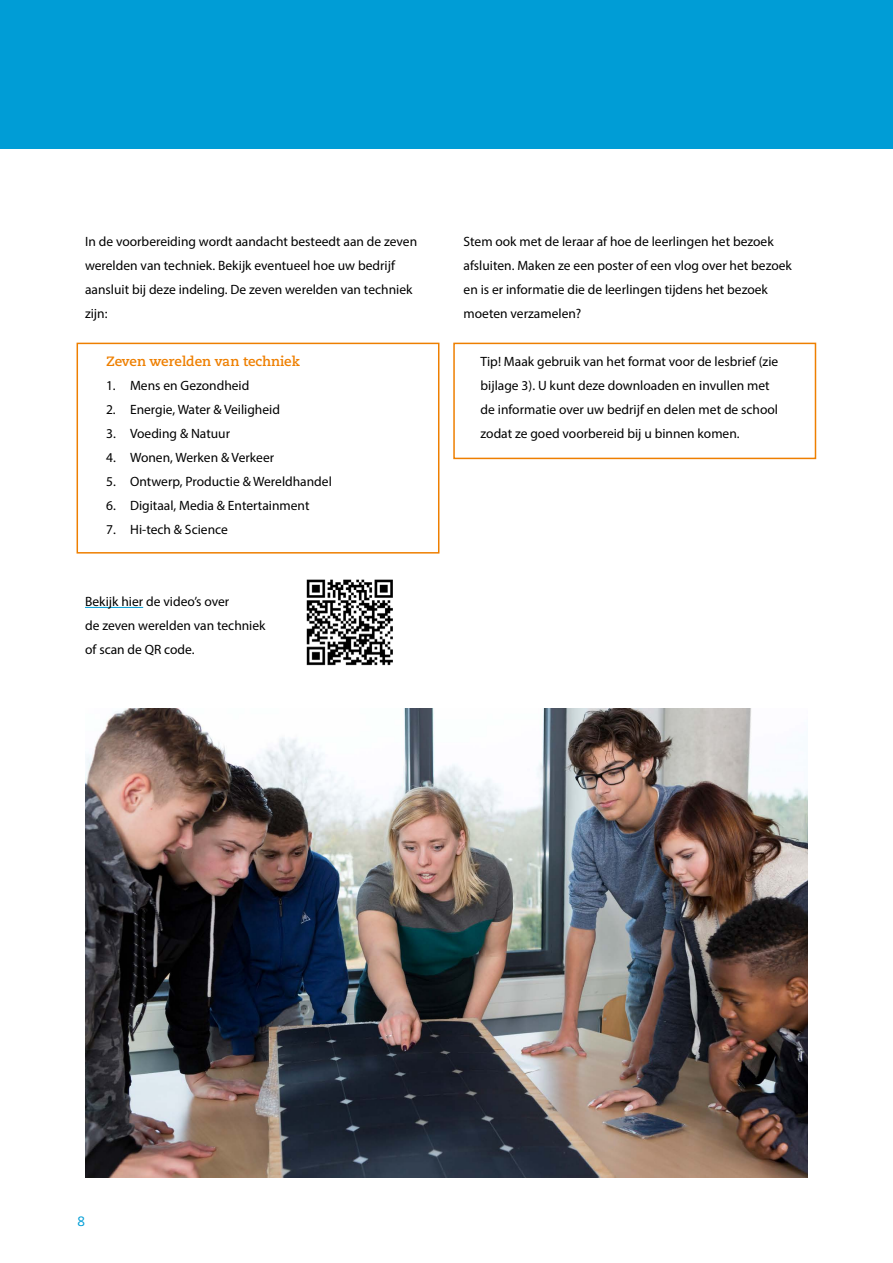
<style>
.page{position:relative;width:893px;height:1263px;background:#fff}
.page>*{position:absolute;margin:0;border:0;box-sizing:border-box;transform-origin:0 0}
.t1{font:13.5px/24px "Myriad Pro";color:#000}
.t2{font:700 13.5px "Caecilia LT Pro 75";color:#ee7f00}
.t3{font:13.5px "Caecilia LT Pro 55 Roman";color:#009dd6}
</style>
<div class="page">
<div style="left:0;top:0;width:893px;height:149px;background:#009dd6"></div>
<img style="left:85px;top:708px;width:723px;height:470px">
<hr style="left:85px;top:607px;width:58px;height:1px;background:#009dd6">
<div style="left:453px;top:343px;width:363px;height:116px;border:2px solid #ee7f00"></div>
<div style="left:77px;top:343px;width:362px;height:211px;border:2px solid #ee7f00"></div>
<img style="left:306px;top:579px;width:87px;height:87px">
<p class="t1" style="left:85px;top:229px;width:334px">In de voorbereiding wordt aandacht besteedt aan de zeven werelden van techniek. Bekijk eventueel hoe uw bedrijf aansluit bij deze indeling. De zeven werelden van techniek zijn:</p>
<p class="t2" style="left:106px;top:352px;width:195px">Zeven werelden van techniek</p>
<p class="t1" style="left:106px;top:373px;width:145px">1. Mens en Gezondheid</p>
<p class="t1" style="left:106px;top:397px;width:175px">2. Energie, Water &amp; Veiligheid</p>
<p class="t1" style="left:106px;top:421px;width:126px">3. Voeding &amp; Natuur</p>
<p class="t1" style="left:106px;top:445px;width:170px">4. Wonen, Werken &amp; Verkeer</p>
<p class="t1" style="left:106px;top:469px;width:227px">5. Ontwerp, Productie &amp; Wereldhandel</p>
<p class="t1" style="left:106px;top:493px;width:205px">6. Digitaal, Media &amp; Entertainment</p>
<p class="t1" style="left:106px;top:517px;width:123px">7. Hi-tech &amp; Science</p>
<p class="t1" style="left:85px;top:589px;width:182px">Bekijk hier de video’s over<br>de zeven werelden van techniek of scan de QR code.</p>
<p class="t1" style="left:464px;top:229px;width:330px">Stem ook met de leraar af hoe de leerlingen het bezoek afsluiten. Maken ze een poster of een vlog over het bezoek en is er informatie die de leerlingen tijdens het bezoek moeten verzamelen?</p>
<p class="t1" style="left:481px;top:349px;width:299px">Tip! Maak gebruik van het format voor de lesbrief (zie bijlage 3). U kunt deze downloaden en invullen met de informatie over uw bedrijf en delen met de school zodat ze goed voorbereid bij u binnen komen.</p>
<p class="t3" style="left:78px;top:1212px;width:9px">8</p>
</div>
